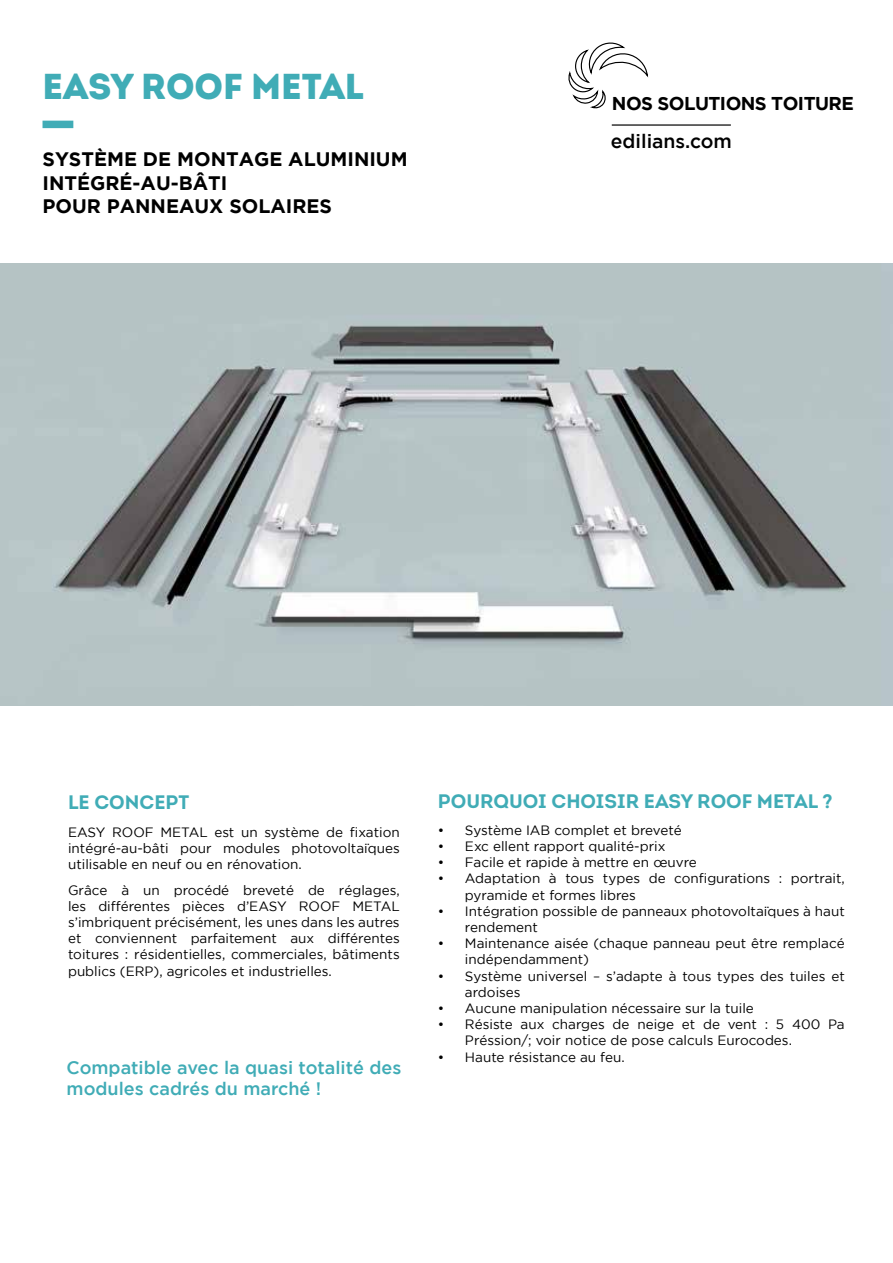
<style>
.page{position:relative;width:893px;height:1263px;background:#fff}
.page>*{position:absolute;margin:0;border:0;box-sizing:border-box;transform-origin:0 0}
.t1{font:900 36px "Intro";color:#40acb6}
.t2{font:700 19.5px/23.4px "Gotham";color:#000}
.t3{font:700 19.5px "Intro";color:#40acb6}
.t4{font:500 19.35px "Gotham";color:#000}
.t5{font:700 18.6px "Gotham";letter-spacing:-.03em;color:#000}
.t6{font:500 18px/21.6px "Gotham";color:#40acb6}
.t7{font:13.5px/16.2px "Gotham";color:#000}
</style>
<div class="page">
<img style="left:0;top:264px;width:893px;height:442px">
<div style="left:43px;top:121px;width:30px;height:7px;background:#40acb6"></div>
<hr style="left:612px;top:124px;width:119px;height:2px;background:#000">
<svg style="left:568px;top:42px;width:81px;height:67px"></svg>
<h1 class="t1" style="left:43px;top:63px;width:323px">EASY ROOF METAL</h1>
<h2 class="t2" style="left:43px;top:147px;width:367px">SYSTÈME DE MONTAGE ALUMINIUM<br>INTÉGRÉ-AU-BÂTI<br>POUR PANNEAUX SOLAIRES</h2>
<h3 class="t5" style="left:612px;top:92px;width:243px">NOS SOLUTIONS TOITURE</h3>
<h3 class="t4" style="left:611px;top:131px;width:123px">edilians.com</h3>
<h2 class="t3" style="left:68px;top:790px;width:123px">LE CONCEPT</h2>
<p class="t7" style="left:68px;top:824px;width:333px;text-align:justify">EASY ROOF METAL est un système de fixation intégré-au-bâti pour modules photovoltaïques utilisable en neuf ou en rénovation.</p>
<p class="t7" style="left:68px;top:881px;width:333px;text-align:justify">Grâce à un procédé breveté de réglages, les différentes pièces d’EASY ROOF METAL s’imbriquent précisément, les unes dans les autres et conviennent parfaitement aux différentes toitures : résidentielles, commerciales, bâtiments publics (ERP), agricoles et industrielles.</p>
<h3 class="t6" style="left:67px;top:1056px;width:336px">Compatible avec la quasi totalité des modules cadrés du marché !</h3>
<h2 class="t3" style="left:438px;top:788px;width:396px">POURQUOI CHOISIR EASY ROOF METAL ?</h2>
<p class="t7" style="left:438px;top:822px;width:245px">• Système IAB complet et breveté</p>
<p class="t7" style="left:438px;top:838px;width:229px">• Exc ellent rapport qualité-prix</p>
<p class="t7" style="left:438px;top:854px;width:260px">• Facile et rapide à mettre en œuvre</p>
<p class="t7" style="left:465px;top:870px;width:381px;text-indent:-27px">• Adaptation à tous types de configurations : portrait, pyramide et formes libres</p>
<p class="t7" style="left:465px;top:903px;width:381px;text-indent:-27px">• Intégration possible de panneaux photovoltaïques à haut rendement</p>
<p class="t7" style="left:465px;top:935px;width:381px;text-indent:-27px">• Maintenance aisée (chaque panneau peut être remplacé indépendamment)</p>
<p class="t7" style="left:465px;top:967px;width:381px;text-indent:-27px">• Système universel – s’adapte à tous types des tuiles et ardoises</p>
<p class="t7" style="left:438px;top:1000px;width:317px">• Aucune manipulation nécessaire sur la tuile</p>
<p class="t7" style="left:465px;top:1016px;width:381px;text-indent:-27px">• Résiste aux charges de neige et de vent : 5 400 Pa<br>Préssion/; voir notice de pose calculs Eurocodes.</p>
<p class="t7" style="left:438px;top:1048px;width:188px">• Haute résistance au feu.</p>
</div>
